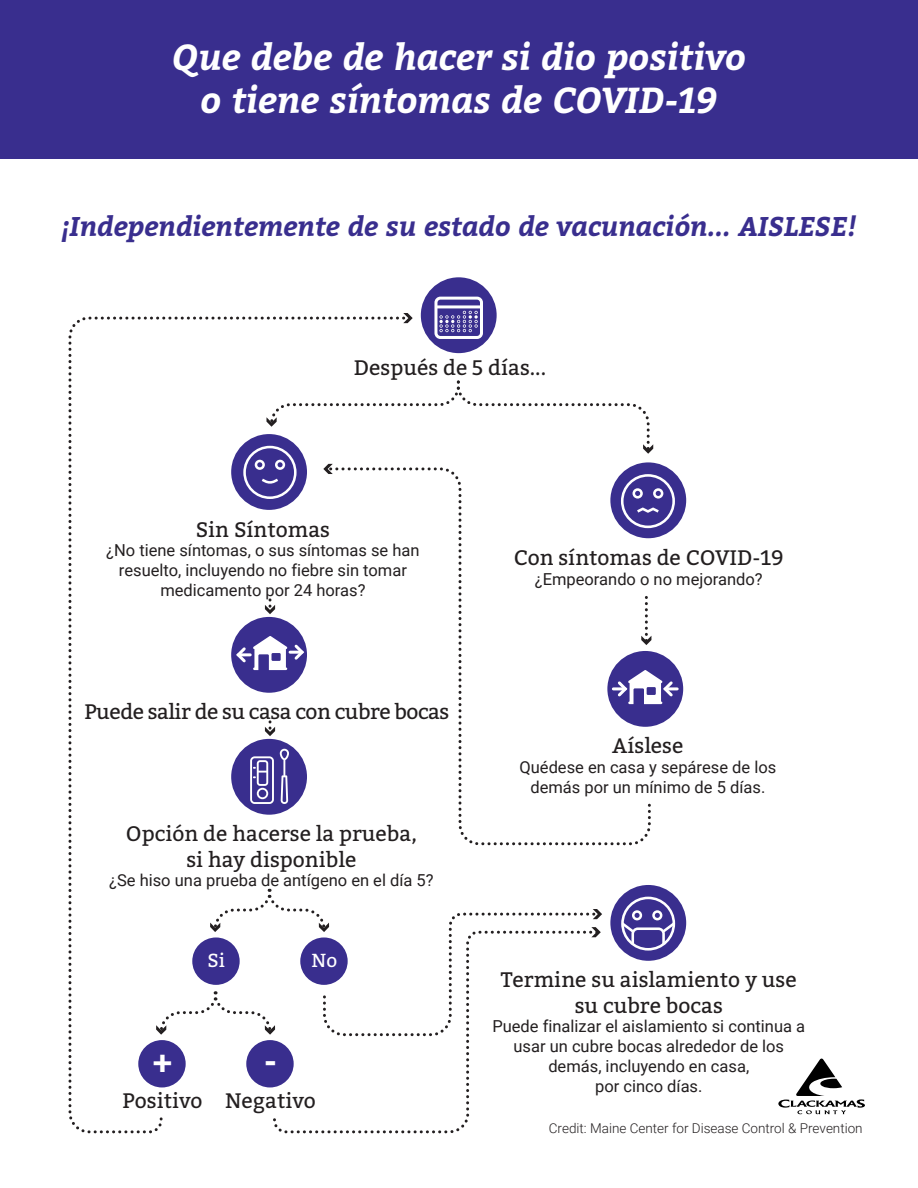
<style>
.page{position:relative;width:918px;height:1188px;background:#fff}
.page>*{position:absolute;margin:0;border:0;box-sizing:border-box;transform-origin:0 0}
.t1{font:italic 700 36px/43.2px "Bitter";color:#fff;text-align:center}
.t2{font:700 32.4px "Bitter";color:#fff}
.t3{font:italic 700 27px "Bitter";color:#392e8e}
.t4{font:21px/25.2px "Bitter";color:#231f20;text-align:center}
.t5{font:21px "Bitter";letter-spacing:-.025em;color:#231f20}
.t6{font:18.9px "Bitter";color:#fff}
.t7{font:16.5px/19.8px "Roboto";color:#231f20;text-align:center}
.t8{font:300 13.5px "Roboto";color:#231f20}
</style>
<div class="page">
<div style="left:0;top:0;width:918px;height:159px;background:#392e8e"></div>
<div style="left:610px;top:462px;width:76px;height:76px;background:#392e8e;border-radius:50%"></div>
<div style="left:610px;top:885px;width:76px;height:76px;background:#392e8e;border-radius:50%"></div>
<div style="left:607px;top:651px;width:76px;height:76px;background:#392e8e;border-radius:50%"></div>
<svg style="left:652px;top:674px;width:25px;height:30px"></svg>
<svg style="left:458px;top:528px;width:194px;height:318px"></svg>
<svg style="left:641px;top:597px;width:10px;height:48px"></svg>
<svg style="left:413px;top:1039px;width:57px;height:95px"></svg>
<svg style="left:412px;top:909px;width:190px;height:128px"></svg>
<svg style="left:68px;top:316px;width:344px;height:818px"></svg>
<svg style="left:403px;top:313px;width:10px;height:10px"></svg>
<svg style="left:243px;top:379px;width:432px;height:149px"></svg>
<svg style="left:778px;top:1058px;width:87px;height:56px"></svg>
<div style="left:421px;top:277px;width:76px;height:76px;background:#392e8e;border-radius:50%"></div>
<div style="left:434px;top:297px;width:49px;height:42px;border:3px solid #fff;border-radius:4px"></div>
<hr style="left:436px;top:305px;width:45px;height:3px;background:#fff">
<svg style="left:439px;top:311px;width:39px;height:21px"></svg>
<svg style="left:621px;top:897px;width:54px;height:54px"></svg>
<h1 class="t1" style="left:172px;top:37px;width:576px">Que debe de hacer si dio positivo o tiene síntomas de COVID-19</h1>
<h3 class="t3" style="left:61px;top:209px;width:797px">¡Independientemente de su estado de vacunación... AISLESE!</h3>
<p class="t4" style="left:354px;top:355px;width:194px">Después de 5 días...</p>
<p class="t4" style="left:196px;top:517px;width:136px">Sin Síntomas</p>
<p class="t7" style="left:106px;top:540px;width:315px">¿No tiene síntomas, o sus síntomas se han resuelto, incluyendo no fiebre sin tomar medicamento por 24 horas?</p>
<p class="t4" style="left:514px;top:545px;width:272px">Con síntomas de COVID-19</p>
<p class="t7" style="left:535px;top:568px;width:229px">¿Empeorando o no mejorando?</p>
<p class="t5" style="left:84px;top:699px;width:367px">Puede salir de su casa con cubre bocas</p>
<p class="t4" style="left:126px;top:822px;width:292px">Opción de hacerse la prueba, si hay disponible</p>
<p class="t7" style="left:109px;top:870px;width:326px">¿Se hiso una prueba de antígeno en el día 5?</p>
<p class="t6" style="left:208px;top:948px;width:19px">Si</p>
<p class="t6" style="left:312px;top:948px;width:27px">No</p>
<h2 class="t2" style="left:152px;top:1039px;width:22px">+</h2>
<h2 class="t2" style="left:264px;top:1039px;width:14px">-</h2>
<p class="t4" style="left:122px;top:1088px;width:195px">Positivo Negativo</p>
<p class="t4" style="left:612px;top:734px;width:73px">Aíslese</p>
<p class="t7" style="left:520px;top:757px;width:258px">Quédese en casa y sepárese de los demás por un mínimo de 5 días.</p>
<p class="t4" style="left:501px;top:968px;width:298px">Termine su aislamiento y use su cubre bocas</p>
<p class="t7" style="left:492px;top:1016px;width:314px">Puede finalizar el aislamiento si continua a usar un cubre bocas alrededor de los demás, incluyendo en casa,<br>por cinco días.</p>
<p class="t8" style="left:549px;top:1119px;width:315px">Credit: Maine Center for Disease Control &amp; Prevention</p>
</div>
